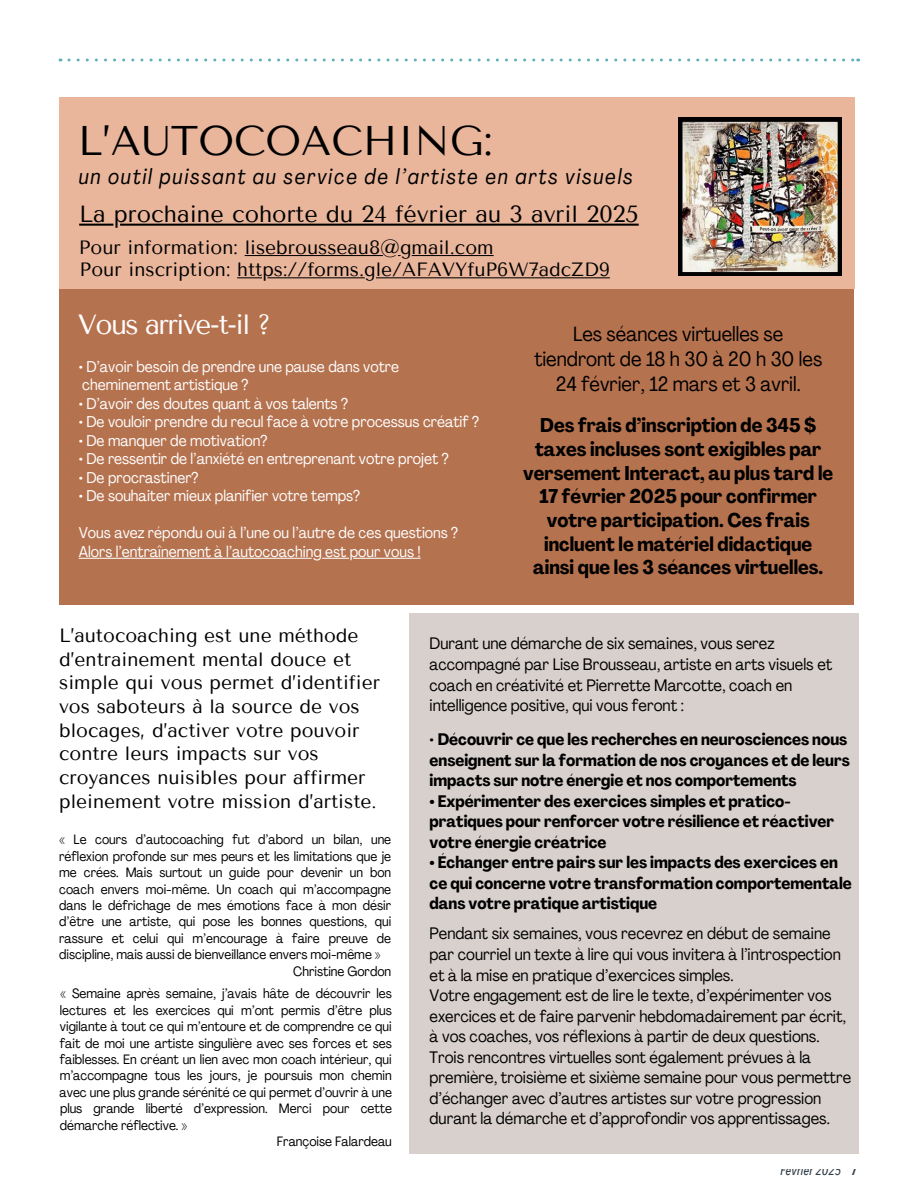
<style>
.page{position:relative;width:918px;height:1188px;background:#fff}
.page>*{position:absolute;margin:0;border:0;box-sizing:border-box;transform-origin:0 0}
.t1{font:41.25px "Tenor Sans";color:#000}
.t2{font:27.75px "Tenor Sans";letter-spacing:-.06em;color:#fff}
.t3{font:23.25px "Tenor Sans";color:#000}
.t4{font:italic condensed 21.6px "Agrandir";letter-spacing:.08em;color:#000}
.t5{font:condensed 20.4px/25.2px "Agrandir";color:#000;text-align:center}
.t6{font:700 condensed 19.65px/23.7px "Agrandir";color:#000;text-align:center}
.t7{font:19.2px/23.7px "Tenor Sans";color:#000}
.t8{font:condensed 16.5px/20.5px "Agrandir";color:#000}
.t9{font:700 condensed 16.5px/20.5px "Agrandir";color:#000}
.t10{font:condensed 15.45px/18.5px "Agrandir";color:#fff}
.t11{font:italic 500 13.5px "Avenir Next Condensed";color:#313e48}
.t12{font:condensed 13.35px "Agrandir";color:#000}
.s1{font-weight:400}
.s2{font-weight:600;font-style:normal}
</style>
<div class="page">
<svg style="left:69px;top:58px;width:790px;height:4px"></svg>
<div style="left:59px;top:274px;width:795px;height:331px;background:#b5724f"></div>
<div style="left:59px;top:98px;width:795px;height:191px;background:#e9b69c"></div>
<div style="left:409px;top:614px;width:450px;height:540px;background:#d8d0cd"></div>
<img style="left:678px;top:118px;width:164px;height:158px">
<hr style="left:353px;top:558px;width:68px;height:1px;background:#fff">
<svg style="left:322px;top:558px;width:27px;height:1px"></svg>
<hr style="left:79px;top:558px;width:233px;height:1px;background:#fff">
<hr style="left:120px;top:224px;width:519px;height:2px;background:#000">
<hr style="left:79px;top:224px;width:34px;height:2px;background:#000">
<hr style="left:412px;top:255px;width:82px;height:1px;background:#000">
<hr style="left:245px;top:255px;width:138px;height:1px;background:#000">
<hr style="left:376px;top:277px;width:234px;height:1px;background:#000">
<hr style="left:267px;top:277px;width:98px;height:1px;background:#000">
<svg style="left:237px;top:277px;width:25px;height:1px"></svg>
<h1 class="t1" style="left:78px;top:117px;width:416px">L’AUTOCOACHING:</h1>
<h3 class="t4" style="left:79px;top:164px;width:555px">un outil puissant au service de l’artiste en arts visuels</h3>
<h3 class="t3" style="left:79px;top:200px;width:561px">La prochaine cohorte du 24 février au 3 avril 2025</h3>
<h3 class="t7" style="left:79px;top:236px;width:533px;line-height:22.2px">Pour information: lisebrousseau8@gmail.com<br>Pour inscription: https://forms.gle/AFAVYfuP6W7adcZD9</h3>
<h2 class="t2" style="left:78px;top:308px;width:195px">Vous arrive-t-il ?</h2>
<p class="t10" style="left:79px;top:357px;width:322px">• D’avoir besoin de prendre une pause dans votre cheminement artistique ?</p>
<p class="t10" style="left:79px;top:394px;width:271px">• D’avoir des doutes quant à vos talents ?</p>
<p class="t10" style="left:79px;top:412px;width:402px">• De vouloir prendre du recul face à votre processus créatif ?</p>
<p class="t10" style="left:79px;top:431px;width:190px">• De manquer de motivation?</p>
<p class="t10" style="left:79px;top:449px;width:371px">• De ressentir de l’anxiété en entreprenant votre projet ?</p>
<p class="t10" style="left:79px;top:468px;width:121px">• De procrastiner?</p>
<p class="t10" style="left:79px;top:486px;width:283px">• De souhaiter mieux planifier votre temps?</p>
<p class="t10" style="left:79px;top:523px;width:381px">Vous avez répondu oui à l’une ou l’autre de ces questions ?<br>Alors l’entraînement à l’autocoaching est pour vous !</p>
<h3 class="t5" style="left:534px;top:321px;width:289px">Les séances virtuelles se tiendront de 18 h 30 à 20 h 30 les<br>24 février, 12 mars et 3 avril.</h3>
<h3 class="t6" style="left:523px;top:414px;width:311px">Des frais d’inscription de 345 $ taxes incluses sont exigibles par versement Interact, au plus tard le 17 février 2025 pour confirmer votre participation. Ces frais incluent le matériel didactique ainsi que les 3 séances virtuelles.</h3>
<p class="t7" style="left:59px;top:624px;width:322px">L’autocoaching est une méthode d’entrainement mental douce et simple qui vous permet d’identifier vos saboteurs à la source de vos blocages, d’activer votre pouvoir contre leurs impacts sur vos croyances nuisibles pour affirmer pleinement votre mission d’artiste.</p>
<p class="t12" style="left:59px;top:831px;width:334px">« Le cours d’autocoaching fut d’abord un bilan, une</p>
<p class="t12" style="left:59px;top:848px;width:334px">réflexion profonde sur mes peurs et les limitations que je</p>
<p class="t12" style="left:59px;top:864px;width:334px">me crées. Mais surtout un guide pour devenir un bon</p>
<p class="t12" style="left:59px;top:881px;width:334px">coach envers moi-même. Un coach qui m’accompagne</p>
<p class="t12" style="left:59px;top:897px;width:334px">dans le défrichage de mes émotions face à mon désir</p>
<p class="t12" style="left:59px;top:914px;width:334px">d’être une artiste, qui pose les bonnes questions, qui</p>
<p class="t12" style="left:59px;top:930px;width:334px">rassure et celui qui m’encourage à faire preuve de</p>
<p class="t12" style="left:59px;top:946px;width:323px">discipline, mais aussi de bienveillance envers moi-même »</p>
<p class="t12" style="left:293px;top:963px;width:100px">Christine Gordon</p>
<p class="t12" style="left:60px;top:985px;width:333px">« Semaine après semaine, j’avais hâte de découvrir les</p>
<p class="t12" style="left:60px;top:1002px;width:333px">lectures et les exercices qui m’ont permis d’être plus</p>
<p class="t12" style="left:60px;top:1018px;width:333px">vigilante à tout ce qui m’entoure et de comprendre ce qui</p>
<p class="t12" style="left:60px;top:1035px;width:333px">fait de moi une artiste singulière avec ses forces et ses</p>
<p class="t12" style="left:60px;top:1051px;width:333px">faiblesses. En créant un lien avec mon coach intérieur, qui</p>
<p class="t12" style="left:60px;top:1068px;width:333px">m’accompagne tous les jours, je poursuis mon chemin</p>
<p class="t12" style="left:60px;top:1084px;width:334px">avec une plus grande sérénité ce qui permet d’ouvrir à une</p>
<p class="t12" style="left:60px;top:1100px;width:333px">plus grande liberté d’expression. Merci pour cette</p>
<p class="t12" style="left:60px;top:1117px;width:129px">démarche réflective. »</p>
<p class="t12" style="left:277px;top:1133px;width:116px">Françoise Falardeau</p>
<p class="t8" style="left:430px;top:633px;width:404px">Durant une démarche de six semaines, vous serez accompagné par Lise Brousseau, artiste en arts visuels et coach en créativité et Pierrette Marcotte, coach en intelligence positive, qui vous feront :</p>
<p class="t9" style="left:430px;top:729px;width:422px"><span class="s1">•</span> Découvrir ce que les recherches en neurosciences nous enseignent sur la formation de nos croyances et de leurs impacts sur notre énergie et nos comportements</p>
<p class="t9" style="left:430px;top:791px;width:406px">• Expérimenter des exercices simples et pratico&shy;pratiques pour renforcer votre résilience et réactiver votre énergie créatrice</p>
<p class="t9" style="left:430px;top:852px;width:424px">• Échanger entre pairs sur les impacts des exercices en ce qui concerne votre transformation comportementale dans votre pratique artistique</p>
<p class="t8" style="left:430px;top:923px;width:423px">Pendant six semaines, vous recevrez en début de semaine par courriel un texte à lire qui vous invitera à l’introspection et à la mise en pratique d’exercices simples.<br>Votre engagement est de lire le texte, d’expérimenter vos exercices et de faire parvenir hebdomadairement par écrit, à vos coaches, vos réflexions à partir de deux questions.<br>Trois rencontres virtuelles sont également prévues à la première, troisième et sixième semaine pour vous permettre d’échanger avec d’autres artistes sur votre progression durant la démarche et d’approfondir vos apprentissages.</p>
<p class="t11" style="left:780px;top:1162px;width:79px">Février 2025 <span class="s2">7</span></p>
</div>
